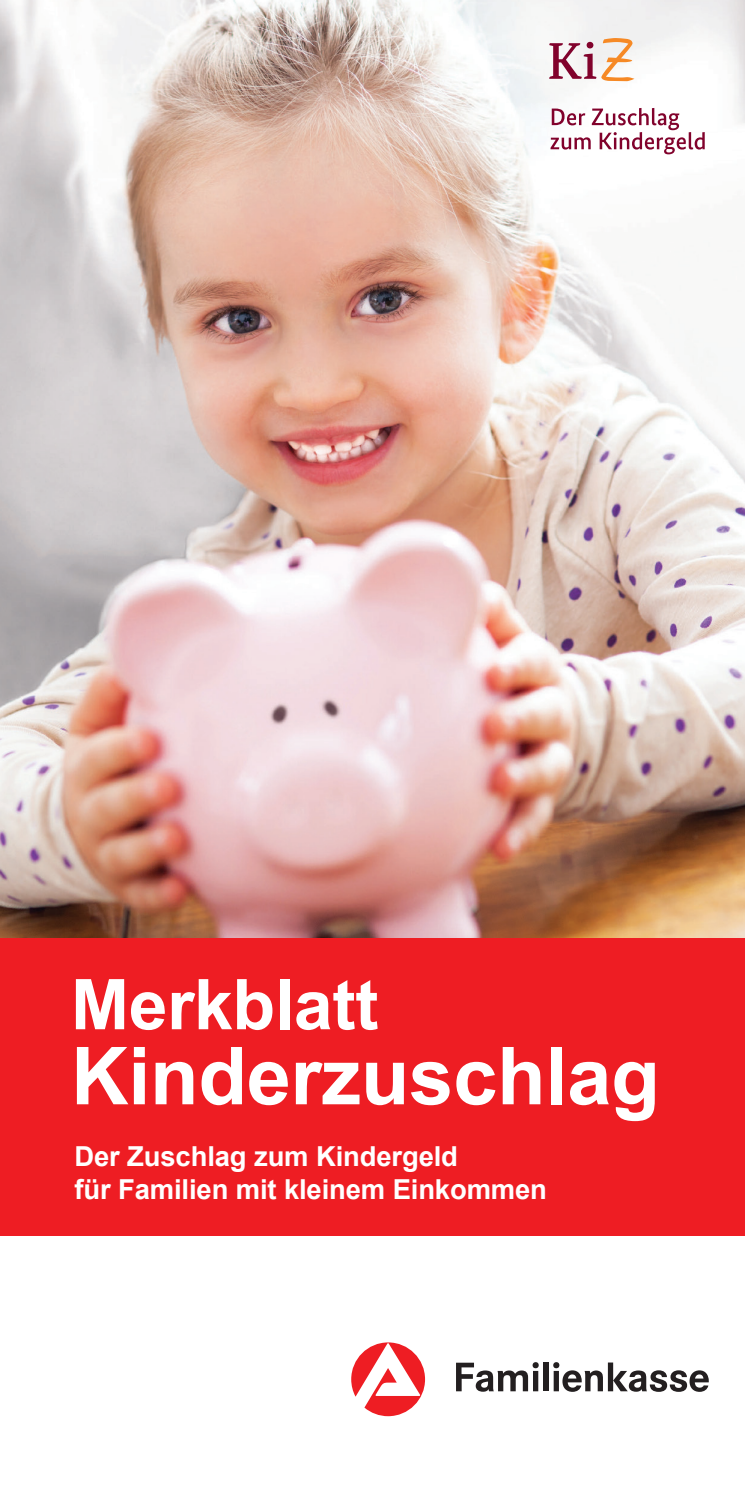
<style>
.page{position:relative;width:745px;height:1489px;background:#fff}
.page>*{position:absolute;margin:0;border:0;box-sizing:border-box;transform-origin:0 0}
.t1{font:700 80px "Arial";letter-spacing:-.005em;color:#fff}
.t2{font:700 70px "Arial";letter-spacing:-.005em;color:#fff}
.t3{font:700 27.5px/33px "Arial";letter-spacing:-.005em;color:#fff}
</style>
<div class="page">
<img style="left:0;top:0;width:744px;height:937px">
<svg style="left:550px;top:108px;width:154px;height:46px"></svg>
<svg style="left:549px;top:38px;width:85px;height:43px"></svg>
<div style="left:0;top:937px;width:744px;height:298px;background:#ee1d23"></div>
<svg style="left:351px;top:1342px;width:74px;height:73px"></svg>
<svg style="left:456px;top:1362px;width:71px;height:29px"></svg>
<div style="left:532px;top:1370px;width:6px;height:21px;background:#231f20"></div>
<svg style="left:532px;top:1361px;width:6px;height:7px"></svg>
<div style="left:543px;top:1362px;width:5px;height:29px;background:#231f20"></div>
<div style="left:553px;top:1370px;width:5px;height:21px;background:#231f20"></div>
<svg style="left:553px;top:1361px;width:6px;height:7px"></svg>
<svg style="left:562px;top:1362px;width:146px;height:29px"></svg>
<h2 class="t2" style="left:71px;top:955px;width:309px">Merkblatt</h2>
<h1 class="t1" style="left:71px;top:1019px;width:590px">Kinderzuschlag</h1>
<p class="t3" style="left:74px;top:1139px;width:473px">Der Zuschlag zum Kindergeld<br>für Familien mit kleinem Einkommen</p>
</div>
